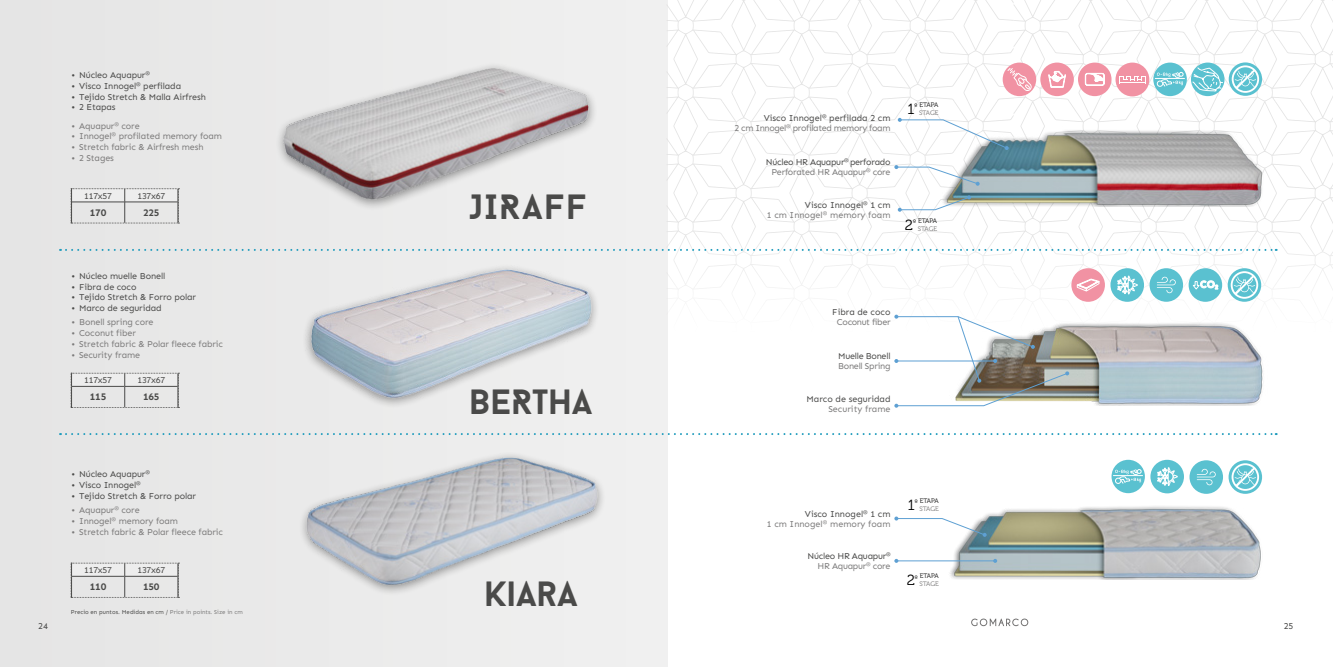
<style>
.page{position:relative;width:1333px;height:667px;background:#fff}
.page>*{position:absolute;margin:0;border:0;box-sizing:border-box;transform-origin:0 0}
.t1{font:700 35px "Baron Neue";color:#4a4a49}
.t2{font:14.6px "Museo 300";color:#000}
.t3{font:700 10.1px "Sen";letter-spacing:-.03em;color:#4a4a49}
.t4{font:700 10px "Sen";letter-spacing:-.03em;color:#4a4a49}
.t5{font:9px/10px "Sen";letter-spacing:-.01em;color:#7c7b7b;text-align:right}
.t6{font:9px "Sen";letter-spacing:-.01em;color:#4a4a49}
.t7{font:9px/10px "Sen";letter-spacing:-.03em;color:#4a4a49;text-align:right}
.t8{font:9px/10px "Sen";letter-spacing:-.04em;color:#7c7b7b;text-align:right}
.t9{font:9px "Sen";letter-spacing:-.03em;color:#7c7b7b}
.t10{font:7.7px "Museo 300";color:#000}
.t11{font:6.5px "Museo 300";letter-spacing:-.035em;color:#000}
.t12{font:6.5px "Museo 300";letter-spacing:-.01em;color:#706f6f}
.t13{font:6px "Sen";color:#4a4a49}
.s1{color:#7c7b7b}
.s2{color:#4a4a49}
</style>
<div class="page">
<svg style="left:971px;top:618px;width:57px;height:7px"></svg>
<svg style="left:1013px;top:0;width:319px;height:302px"></svg>
<svg style="left:668px;top:0;width:345px;height:289px"></svg>
<svg style="left:668px;top:102px;width:114px;height:116px"></svg>
<div style="left:0;top:0;width:668px;height:666px;background:#e9e9e9"></div>
<img style="left:305px;top:267px;width:288px;height:135px">
<img style="left:279px;top:67px;width:314px;height:140px">
<div style="left:298px;top:450px;width:308px;height:146px;background:#ededed"></div>
<img style="left:302px;top:455px;width:296px;height:134px">
<svg style="left:60px;top:249px;width:1216px;height:2px"></svg>
<svg style="left:60px;top:433px;width:1216px;height:2px"></svg>
<img style="left:1129px;top:126px;width:140px;height:80px">
<svg style="left:894px;top:102px;width:235px;height:116px"></svg>
<img style="left:1069px;top:323px;width:194px;height:82px">
<svg style="left:894px;top:314px;width:175px;height:93px"></svg>
<img style="left:929px;top:506px;width:332px;height:73px">
<svg style="left:894px;top:516px;width:92px;height:20px"></svg>
<hr style="left:896px;top:560px;width:99px;height:1px;background:#5ea0d3">
<svg style="left:993px;top:558px;width:4px;height:4px"></svg>
<div style="left:1149px;top:268px;width:33px;height:33px;background:#5ac1d0;border-radius:50%"></div>
<svg style="left:1157px;top:276px;width:18px;height:17px"></svg>
<svg style="left:1227px;top:268px;width:34px;height:33px"></svg>
<svg style="left:1230px;top:271px;width:28px;height:27px"></svg>
<div style="left:1071px;top:268px;width:33px;height:33px;background:#f192a3;border-radius:50%"></div>
<svg style="left:1076px;top:278px;width:24px;height:14px"></svg>
<div style="left:1110px;top:268px;width:33px;height:33px;background:#5ac1d0;border-radius:50%"></div>
<svg style="left:1117px;top:275px;width:21px;height:20px"></svg>
<div style="left:1188px;top:268px;width:34px;height:33px;background:#5ac1d0;border-radius:50%"></div>
<svg style="left:1192px;top:280px;width:25px;height:10px"></svg>
<div style="left:1189px;top:460px;width:33px;height:33px;background:#5ac1d0;border-radius:50%"></div>
<svg style="left:1196px;top:468px;width:19px;height:17px"></svg>
<svg style="left:1228px;top:460px;width:33px;height:33px"></svg>
<svg style="left:1231px;top:463px;width:27px;height:27px"></svg>
<div style="left:1150px;top:459px;width:33px;height:34px;background:#5ac1d0;border-radius:50%"></div>
<svg style="left:1157px;top:467px;width:20px;height:19px"></svg>
<div style="left:1111px;top:459px;width:33px;height:34px;background:#5ac1d0;border-radius:50%"></div>
<svg style="left:1113px;top:469px;width:29px;height:14px"></svg>
<div style="left:1002px;top:63px;width:34px;height:33px;background:#f192a3;border-radius:50%"></div>
<svg style="left:1006px;top:67px;width:26px;height:25px"></svg>
<div style="left:1077px;top:63px;width:34px;height:33px;background:#f192a3;border-radius:50%"></div>
<svg style="left:1084px;top:73px;width:20px;height:21px"></svg>
<div style="left:1040px;top:62px;width:33px;height:34px;background:#f192a3;border-radius:50%"></div>
<svg style="left:1048px;top:71px;width:17px;height:17px"></svg>
<div style="left:1153px;top:63px;width:33px;height:33px;background:#5ac1d0;border-radius:50%"></div>
<hr style="left:1154px;top:78px;width:30px;height:1px;background:#fff">
<svg style="left:1156px;top:72px;width:27px;height:15px"></svg>
<svg style="left:1190px;top:62px;width:34px;height:34px"></svg>
<svg style="left:1191px;top:67px;width:32px;height:24px"></svg>
<div style="left:1115px;top:63px;width:34px;height:33px;background:#f192a3;border-radius:50%"></div>
<svg style="left:1119px;top:76px;width:26px;height:7px"></svg>
<svg style="left:1228px;top:62px;width:33px;height:34px"></svg>
<svg style="left:1231px;top:65px;width:27px;height:28px"></svg>
<svg style="left:71px;top:188px;width:108px;height:35px"></svg>
<svg style="left:71px;top:372px;width:108px;height:36px"></svg>
<svg style="left:71px;top:562px;width:108px;height:35px"></svg>
<p class="t6" style="left:71px;top:70px;width:80px">• Núcleo Aquapur<sup>®</sup></p>
<p class="t6" style="left:71px;top:80px;width:111px">• Visco Innogel<sup>®</sup> perfilada</p>
<p class="t6" style="left:71px;top:91px;width:136px">• Tejido Stretch &amp; Malla Airfresh</p>
<p class="t6" style="left:71px;top:102px;width:46px">• 2 Etapas</p>
<p class="t5" style="left:71px;top:120px;width:70px">• Aquapur<sup>®</sup> core</p>
<p class="t5" style="left:71px;top:131px;width:152px">• Innogel<sup>®</sup> profilated memory foam</p>
<p class="t5" style="left:71px;top:142px;width:134px">• Stretch fabric &amp; Airfresh mesh</p>
<p class="t5" style="left:71px;top:153px;width:44px">• 2 Stages</p>
<p class="t6" style="left:84px;top:190px;width:29px">117x57</p>
<p class="t6" style="left:137px;top:190px;width:29px">137x67</p>
<p class="t3" style="left:90px;top:206px;width:18px">170</p>
<p class="t4" style="left:143px;top:207px;width:18px">225</p>
<p class="t6" style="left:71px;top:270px;width:95px">• Núcleo muelle Bonell</p>
<p class="t6" style="left:71px;top:281px;width:66px">• Fibra de coco</p>
<p class="t6" style="left:71px;top:292px;width:126px">• Tejido Stretch &amp; Forro polar</p>
<p class="t6" style="left:71px;top:303px;width:92px">• Marco de seguridad</p>
<p class="t5" style="left:71px;top:317px;width:84px">• Bonell spring core</p>
<p class="t5" style="left:71px;top:328px;width:66px">• Coconut fiber</p>
<p class="t5" style="left:71px;top:338px;width:153px">• Stretch fabric &amp; Polar fleece fabric</p>
<p class="t5" style="left:71px;top:349px;width:70px">• Security frame</p>
<p class="t6" style="left:84px;top:374px;width:29px">117x57</p>
<p class="t6" style="left:137px;top:374px;width:29px">137x67</p>
<p class="t3" style="left:90px;top:391px;width:18px">115</p>
<p class="t4" style="left:143px;top:391px;width:18px">165</p>
<p class="t6" style="left:71px;top:468px;width:80px">• Núcleo Aquapur<sup>®</sup></p>
<p class="t6" style="left:71px;top:479px;width:71px">• Visco Innogel<sup>®</sup></p>
<p class="t6" style="left:71px;top:490px;width:126px">• Tejido Stretch &amp; Forro polar</p>
<p class="t5" style="left:71px;top:504px;width:70px">• Aquapur<sup>®</sup> core</p>
<p class="t5" style="left:71px;top:515px;width:108px">• Innogel<sup>®</sup> memory foam</p>
<p class="t5" style="left:71px;top:526px;width:153px">• Stretch fabric &amp; Polar fleece fabric</p>
<p class="t6" style="left:84px;top:564px;width:29px">117x57</p>
<p class="t6" style="left:137px;top:564px;width:29px">137x67</p>
<p class="t3" style="left:90px;top:580px;width:18px">110</p>
<p class="t4" style="left:143px;top:580px;width:18px">150</p>
<p class="t13" style="left:71px;top:608px;width:173px">Precio en puntos. Medidas en cm / <span class="s1">Price in points. Size in cm</span></p>
<h1 class="t1" style="left:469px;top:185px;width:119px">JIRAFF</h1>
<h1 class="t1" style="left:469px;top:379px;width:124px">BERTHA</h1>
<h1 class="t1" style="left:484px;top:571px;width:95px">KIARA</h1>
<p class="t8" style="left:734px;top:113px;width:157px"><span class="s2">Visco Innogel</span><sup>®</sup> <span class="s2">perfilada 2 cm<br></span>2 cm Innogel<sup>®</sup> profilated memory foam</p>
<p class="t7" style="left:766px;top:157px;width:126px">Núcleo HR Aquapur<sup>®</sup> perforado<br><span class="s1">Perforated HR Aquapur</span><sup>®</sup> <span class="s1">core</span></p>
<p class="t5" style="left:766px;top:200px;width:125px"><span class="s2">Visco Innogel</span><sup>®</sup> <span class="s2">1 cm<br></span>1 cm Innogel<sup>®</sup> memory foam</p>
<p class="t11" style="left:919px;top:101px;width:20px">ETAPA</p>
<h2 class="t2" style="left:907px;top:101px;width:8px">1</h2>
<p class="t12" style="left:919px;top:109px;width:21px">STAGE</p>
<p class="t10" style="left:914px;top:102px;width:5px">º</p>
<p class="t11" style="left:918px;top:217px;width:20px">ETAPA</p>
<h2 class="t2" style="left:904px;top:217px;width:10px">2</h2>
<p class="t12" style="left:917px;top:225px;width:21px">STAGE</p>
<p class="t10" style="left:912px;top:218px;width:5px">º</p>
<p class="t6" style="left:832px;top:306px;width:60px">Fibra de coco</p>
<p class="t8" style="left:837px;top:316px;width:55px">Coconut fiber</p>
<p class="t7" style="left:838px;top:351px;width:54px">Muelle Bonell</p>
<p class="t9" style="left:838px;top:360px;width:54px">Bonell Spring</p>
<p class="t6" style="left:806px;top:393px;width:85px">Marco de seguridad</p>
<p class="t5" style="left:828px;top:403px;width:64px">Security frame</p>
<p class="t5" style="left:766px;top:508px;width:125px"><span class="s2">Visco Innogel</span><sup>®</sup> <span class="s2">1 cm<br></span>1 cm Innogel<sup>®</sup> memory foam</p>
<p class="t7" style="left:807px;top:550px;width:84px">Núcleo HR Aquapur<sup>®<br></sup><span class="s1">HR Aquapur</span><sup>®</sup> <span class="s1">core</span></p>
<p class="t11" style="left:919px;top:497px;width:20px">ETAPA</p>
<h2 class="t2" style="left:907px;top:497px;width:8px">1</h2>
<p class="t12" style="left:919px;top:505px;width:21px">STAGE</p>
<p class="t10" style="left:914px;top:498px;width:5px">º</p>
<p class="t11" style="left:919px;top:572px;width:20px">ETAPA</p>
<h2 class="t2" style="left:906px;top:572px;width:10px">2</h2>
<p class="t12" style="left:919px;top:580px;width:21px">STAGE</p>
<p class="t10" style="left:914px;top:573px;width:5px">º</p>
<p class="t6" style="left:38px;top:620px;width:11px">24</p>
<p class="t6" style="left:1283px;top:620px;width:11px">25</p>
</div>
